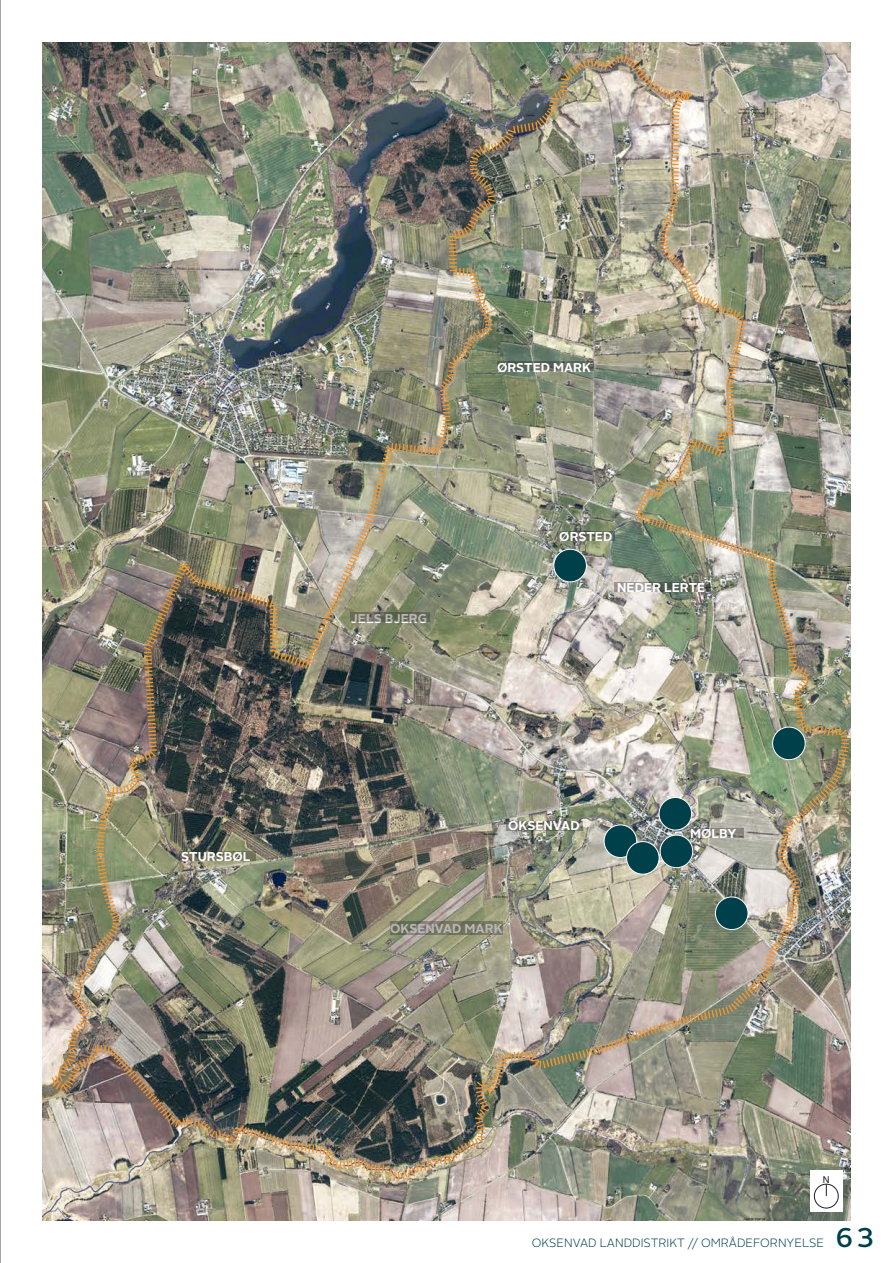
<style>
.page{position:relative;width:893px;height:1263px;background:#fff}
.page>*{position:absolute;margin:0;border:0;box-sizing:border-box;transform-origin:0 0}
.t1{font:500 27px "Alright Sans";color:#00404a}
.t2{font:700 12.75px "Alright Sans";color:#fff}
.t3{font:300 12px "Alright Sans";color:#00404a}
.t4{font:9.45px "Helvetica";color:#231f20}
</style>
<div class="page">
<hr style="left:0;top:0;width:1px;height:1263px;background:#000">
<img style="left:43px;top:43px;width:807px;height:1177px">
<img style="left:50px;top:53px;width:800px;height:1129px">
<div style="left:810px;top:1171px;width:32px;height:41px;background:#fff"></div>
<div style="left:814px;top:1184px;width:24px;height:24px;border:1px solid #231f20;border-radius:50%"></div>
<svg style="left:826px;top:1184px;width:1px;height:12px"></svg>
<p class="t2" style="left:181px;top:848px;width:71px">STURSBØL</p>
<p class="t2" style="left:497px;top:358px;width:96px">ØRSTED MARK</p>
<p class="t2" style="left:559px;top:527px;width:54px">ØRSTED</p>
<p class="t2" style="left:351px;top:609px;width:78px">JELS BJERG</p>
<p class="t2" style="left:617px;top:579px;width:90px">NEDER LERTE</p>
<p class="t2" style="left:508px;top:817px;width:73px">OKSENVAD</p>
<p class="t2" style="left:390px;top:919px;width:114px">OKSENVAD MARK</p>
<p class="t2" style="left:690px;top:824px;width:48px">MØLBY</p>
<p class="t4" style="left:823px;top:1172px;width:8px">N</p>
<p class="t3" style="left:532px;top:1234px;width:294px">OKSENVAD LANDDISTRIKT // OMRÅDEFORNYELSE</p>
<h1 class="t1" style="left:836px;top:1219px;width:40px">63</h1>
</div>
